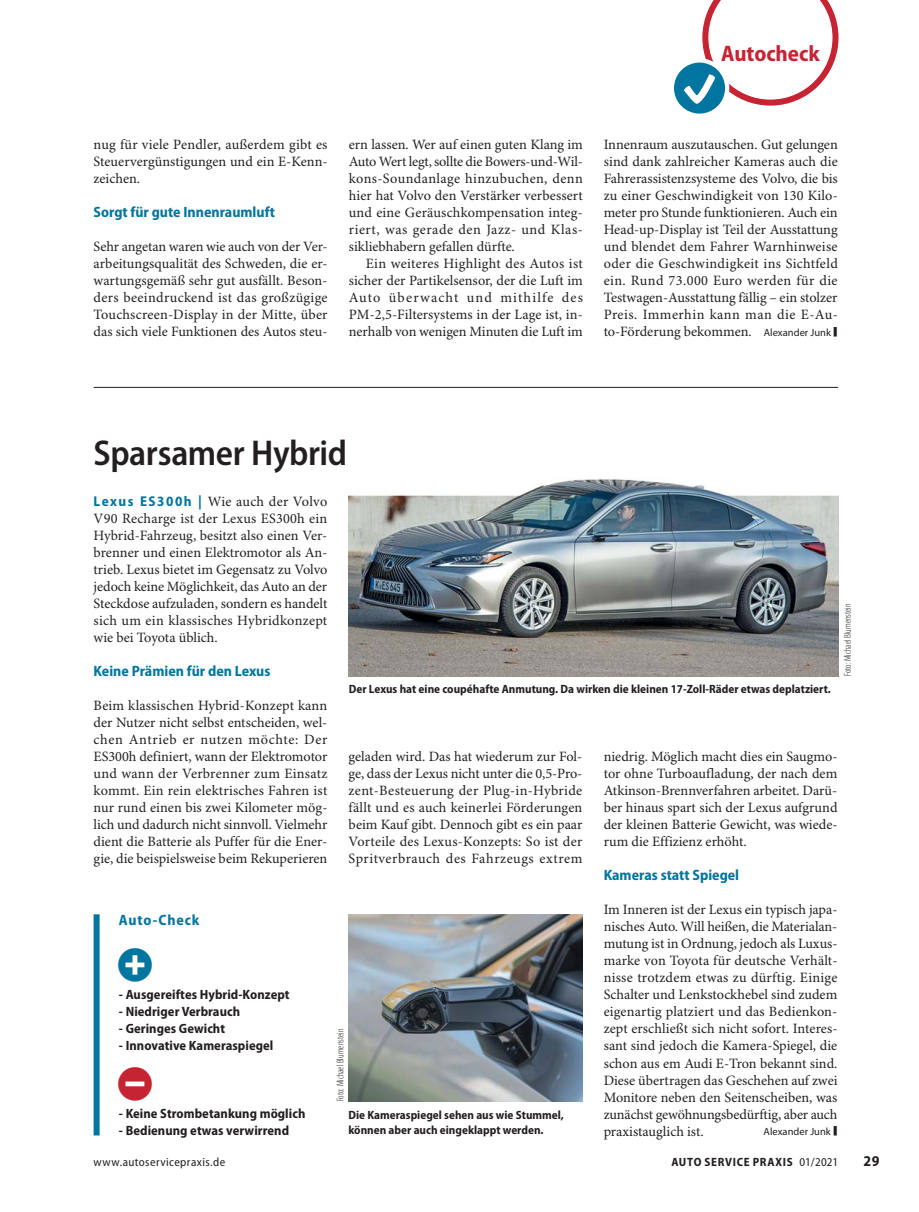
<style>
.page{position:relative;width:919px;height:1212px;background:#fff}
.page>*{position:absolute;margin:0;border:0;box-sizing:border-box;transform-origin:0 0}
.t1{font:600 semi-condensed 36px "Myriad Pro";letter-spacing:-.01em;color:#231f20}
.t2{font:32.7px "Minion Pro";color:#231f20;scale:.33 1}
.t3{font:27px "Blik Buttons";color:#00759f}
.t4{font:27px "Blik Buttons";color:#c62433}
.t5{font:700 semi-condensed 22.5px "Myriad Pro";color:#c62433}
.t6{font:700 semi-condensed 15px "Myriad Pro";color:#00759f}
.t7{font:700 semi-condensed 15px "Myriad Pro";letter-spacing:.055em;color:#00759f}
.t8{font:700 semi-condensed 15px "Myriad Pro";color:#231f20}
.t9{font:14.25px/17px "Minion Pro";color:#231f20;text-align:justify}
.t10{font:700 semi-condensed 13.5px "Myriad Pro";letter-spacing:.005em;color:#231f20}
.t11{font:700 semi-condensed 12px/15px "Myriad Pro";color:#231f20}
.t12{font:semi-condensed 12px "Myriad Pro";letter-spacing:.035em;color:#231f20}
.t13{font:700 semi-condensed 12px "Myriad Pro";letter-spacing:.055em;color:#231f20}
.t14{font:10.5px "Myriad Pro";color:#231f20}
.t15{font:300 condensed 9.75px "Myriad Pro";color:#231f20}
.s1{font-family:"Myriad Pro";font-size:10.5px}
.s2{font-family:"Myriad Pro";font-weight:700;font-stretch:semi-condensed;color:#00759f}
.s3{font-weight:400}
</style>
<div class="page">
<svg style="left:674px;top:0;width:164px;height:114px"></svg>
<div style="left:94px;top:914px;width:6px;height:221px;background:#00759f"></div>
<hr style="left:94px;top:387px;width:744px;height:1px;background:#231f20">
<img style="left:348px;top:914px;width:234px;height:187px">
<img style="left:349px;top:479px;width:489px;height:197px">
<h3 class="t5" style="left:721px;top:45px;width:100px">Autocheck</h3>
<p class="t9" style="left:94px;top:137px;width:235px">nug für viele Pendler, außerdem gibt es Steuervergünstigungen und ein E-Kenn&shy;zeichen.</p>
<p class="t6" style="left:94px;top:206px;width:183px">Sorgt für gute Innenraumluft</p>
<p class="t9" style="left:94px;top:239px;width:235px">Sehr angetan waren wie auch von der Ver&shy;arbeitungsqualität des Schweden, die er&shy;wartungsgemäß sehr gut ausfällt. Beson&shy;ders beeindruckend ist das großzügige Touchscreen-Display in der Mitte, über das sich viele Funktionen des Autos steu-</p>
<p class="t9" style="left:349px;top:137px;width:235px">ern lassen. Wer auf einen guten Klang im Auto Wert legt, sollte die Bowers-und-Wil&shy;kons-Soundanlage hinzubuchen, denn hier hat Volvo den Verstärker verbessert und eine Geräuschkompensation integ&shy;riert, was gerade den Jazz- und Klas&shy;sikliebhabern gefallen dürfte.</p>
<p class="t9" style="left:349px;top:256px;width:235px;text-indent:17px">Ein weiteres Highlight des Autos ist sicher der Partikelsensor, der die Luft im Auto überwacht und mithilfe des PM-2,5-Filtersystems in der Lage ist, in&shy;nerhalb von wenigen Minuten die Luft im</p>
<p class="t9" style="left:603px;top:137px;width:236px">Innenraum auszutauschen. Gut gelungen sind dank zahlreicher Kameras auch die Fahrerassistenzsysteme des Volvo, die bis zu einer Geschwindigkeit von 130 Kilo&shy;meter pro Stunde funktionieren. Auch ein Head-up-Display ist Teil der Ausstattung und blendet dem Fahrer Warnhinweise oder die Geschwindigkeit ins Sichtfeld ein. Rund 73.000 Euro werden für die Testwagen-Ausstattung fällig – ein stolzer Preis. Immerhin kann man die E-Au&shy;to-Förderung bekommen. <span class="s1">Alexander Junk</span></p>
<h2 class="t2" style="left:833px;top:316px;width:15px">■</h2>
<h1 class="t1" style="left:94px;top:431px;width:255px">Sparsamer Hybrid</h1>
<p class="t9" style="left:94px;top:494px;width:235px"><span class="s2">Lexus ES300h |</span> Wie auch der Volvo V90 Recharge ist der Lexus ES300h ein Hybrid-Fahrzeug, besitzt also einen Ver&shy;brenner und einen Elektromotor als An&shy;trieb. Lexus bietet im Gegensatz zu Volvo jedoch keine Möglichkeit, das Auto an der Steckdose aufzuladen, sondern es handelt sich um ein klassisches Hybridkonzept wie bei Toyota üblich.</p>
<p class="t6" style="left:94px;top:665px;width:178px">Keine Prämien für den Lexus</p>
<p class="t9" style="left:94px;top:698px;width:235px">Beim klassischen Hybrid-Konzept kann der Nutzer nicht selbst entscheiden, wel&shy;chen Antrieb er nutzen möchte: Der ES300h definiert, wann der Elektromotor und wann der Verbrenner zum Einsatz kommt. Ein rein elektrisches Fahren ist nur rund einen bis zwei Kilometer mög&shy;lich und dadurch nicht sinnvoll. Vielmehr dient die Batterie als Puffer für die Ener&shy;gie, die beispielsweise beim Rekuperieren</p>
<p class="t7" style="left:119px;top:914px;width:82px">Auto-Check</p>
<h3 class="t3" style="left:121px;top:954px;width:36px">,</h3>
<p class="t10" style="left:119px;top:990px;width:172px">- Ausgereiftes Hybrid-Konzept</p>
<p class="t10" style="left:119px;top:1007px;width:123px">- Niedriger Verbrauch</p>
<p class="t10" style="left:119px;top:1024px;width:108px">- Geringes Gewicht</p>
<p class="t10" style="left:119px;top:1041px;width:156px">- Innovative Kameraspiegel</p>
<h3 class="t4" style="left:121px;top:1073px;width:36px">-</h3>
<p class="t10" style="left:119px;top:1109px;width:188px">- Keine Strombetankung möglich</p>
<p class="t10" style="left:119px;top:1126px;width:172px">- Bedienung etwas verwirrend</p>
<p class="t11" style="left:349px;top:683px;width:483px">Der Lexus hat eine coupéhafte Anmutung. Da wirken die kleinen 17-Zoll-Räder etwas deplatziert.</p>
<p class="t15" style="left:841px;top:676px;width:74px;rotate:-90deg">Foto: Michael Blumenstein</p>
<p class="t9" style="left:348px;top:749px;width:235px">geladen wird. Das hat wiederum zur Fol&shy;ge, dass der Lexus nicht unter die 0,5-Pro&shy;zent-Besteuerung der Plug-in-Hybride fällt und es auch keinerlei Förderungen beim Kauf gibt. Dennoch gibt es ein paar Vorteile des Lexus-Konzepts: So ist der Spritverbrauch des Fahrzeugs extrem</p>
<p class="t9" style="left:603px;top:749px;width:235px">niedrig. Möglich macht dies ein Saugmo&shy;tor ohne Turboaufladung, der nach dem Atkinson-Brennverfahren arbeitet. Darü&shy;ber hinaus spart sich der Lexus aufgrund der kleinen Batterie Gewicht, was wiede&shy;rum die Effizienz erhöht.</p>
<p class="t6" style="left:603px;top:870px;width:137px">Kameras statt Spiegel</p>
<p class="t9" style="left:603px;top:902px;width:235px">Im Inneren ist der Lexus ein typisch japa&shy;nisches Auto. Will heißen, die Materialan&shy;mutung ist in Ordnung, jedoch als Luxus&shy;marke von Toyota für deutsche Verhält&shy;nisse trotzdem etwas zu dürftig. Einige Schalter und Lenkstockhebel sind zudem eigenartig platziert und das Bedienkon&shy;zept erschließt sich nicht sofort. Interes&shy;sant sind jedoch die Kamera-Spiegel, die schon aus em Audi E-Tron bekannt sind.<br>Diese übertragen das Geschehen auf zwei Monitore neben den Seitenscheiben, was zunächst gewöhnungsbedürftig, aber auch praxistauglich ist.</p>
<p class="t15" style="left:334px;top:1101px;width:74px;rotate:-90deg">Foto: Michael Blumenstein</p>
<p class="t11" style="left:348px;top:1108px;width:217px">Die Kameraspiegel sehen aus wie Stummel, können aber auch eingeklappt werden.</p>
<p class="t14" style="left:763px;top:1126px;width:69px">Alexander Junk</p>
<h2 class="t2" style="left:833px;top:1116px;width:15px">■</h2>
<p class="t12" style="left:94px;top:1157px;width:133px">www.autoservicepraxis.de</p>
<p class="t13" style="left:671px;top:1157px;width:168px">AUTO SERVICE PRAXIS <span class="s3">01/2021</span></p>
<p class="t8" style="left:863px;top:1155px;width:17px">29</p>
</div>
